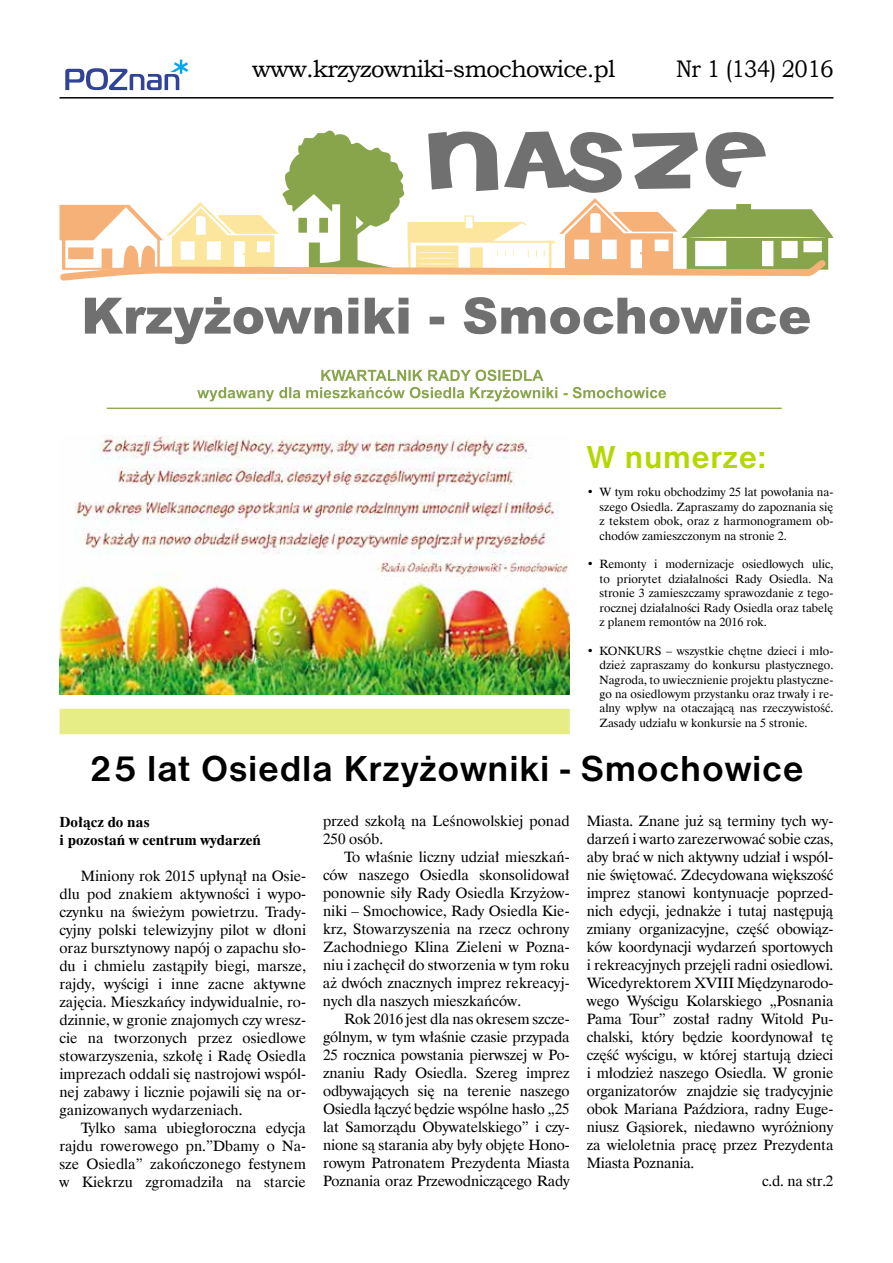
<style>
.page{position:relative;width:893px;height:1263px;background:#fff}
.page>*{position:absolute;margin:0;border:0;box-sizing:border-box;transform-origin:0 0}
.t1{font:700 37.5px "Nimbus San DCE";letter-spacing:.02em;color:#000}
.t2{font:700 33px "Nimbus San DCE";letter-spacing:.02em;color:#b3d800}
.t3{font:24px "Bookman Old Style";letter-spacing:-.03em;color:#000}
.t4{font:24px "Bookman Old Style";letter-spacing:-.03em;color:#000;scale:.9 1}
.t5{font:15px/18px "Dutch 801 EU";letter-spacing:-.01em;color:#000;text-align:justify}
.t6{font:700 15px/18px "Dutch 801 EU";color:#000}
.t7{font:12px/14.4px "Dutch 801 EU";color:#000;text-align:justify}
</style>
<div class="page">
<svg style="left:65px;top:60px;width:123px;height:30px"></svg>
<hr style="left:60px;top:97px;width:773px;height:2px;background:#000">
<svg style="left:85px;top:297px;width:725px;height:47px"></svg>
<svg style="left:197px;top:370px;width:469px;height:31px"></svg>
<svg style="left:60px;top:131px;width:773px;height:150px"></svg>
<hr style="left:107px;top:408px;width:675px;height:1px;background:#88a54b">
<img style="left:60px;top:435px;width:510px;height:260px">
<div style="left:60px;top:709px;width:510px;height:25px;background:#e6ed86"></div>
<h3 class="t3" style="left:252px;top:55px;width:364px">www.krzyzowniki-smochowice.pl</h3>
<h3 class="t4" style="left:676px;top:55px;width:176px">Nr 1 (134) 2016</h3>
<h2 class="t2" style="left:587px;top:438px;width:181px">W numerze:</h2>
<p class="t7" style="left:599px;top:485px;width:235px;text-indent:-13px">• W tym roku obchodzimy 25 lat powołania na&shy;szego Osiedla. Zapraszamy do zapoznania się z tekstem obok, oraz z harmonogramem ob&shy;chodów zamieszczonym na stronie 2.</p>
<p class="t7" style="left:599px;top:557px;width:235px;text-indent:-13px">• Remonty i modernizacje osiedlowych ulic, to priorytet działalności Rady Osiedla. Na stronie 3 zamieszczamy sprawozdanie z tego&shy;rocznej działalności Rady Osiedla oraz tabelę z planem remontów na 2016 rok.</p>
<p class="t7" style="left:599px;top:644px;width:235px;text-indent:-13px">• KONKURS – wszystkie chętne dzieci i mło&shy;dzież zapraszamy do konkursu plastycznego.<br>Nagroda, to uwiecznienie projektu plastyczne&shy;go na osiedlowym przystanku oraz trwały i re&shy;alny wpływ na otaczającą nas rzeczywistość.<br>Zasady udziału w konkursie na 5 stronie.</p>
<h1 class="t1" style="left:89px;top:747px;width:716px">25 lat Osiedla Krzyżowniki - Smochowice</h1>
<p class="t6" style="left:60px;top:813px;width:203px">Dołącz do nas<br>i pozostań w centrum wydarzeń</p>
<p class="t5" style="left:59px;top:867px;width:248px;text-indent:21px">Miniony rok 2015 upłynął na Osie&shy;dlu pod znakiem aktywności i wypo&shy;czynku na świeżym powietrzu. Trady&shy;cyjny polski telewizyjny pilot w dłoni oraz bursztynowy napój o zapachu sło&shy;du i chmielu zastąpiły biegi, marsze, rajdy, wyścigi i inne zacne aktywne zajęcia. Mieszkańcy indywidualnie, ro&shy;dzinnie, w gronie znajomych czy wresz&shy;cie na tworzonych przez osiedlowe stowarzyszenia, szkołę i Radę Osiedla imprezach oddali się nastrojowi wspól&shy;nej zabawy i licznie pojawili się na or&shy;ganizowanych wydarzeniach.</p>
<p class="t5" style="left:59px;top:1119px;width:248px;text-indent:21px">Tylko sama ubiegłoroczna edycja rajdu rowerowego pn.”Dbamy o Na&shy;sze Osiedla” zakończonego festynem w Kiekrzu zgromadziła na starcie</p>
<p class="t5" style="left:323px;top:812px;width:248px">przed szkołą na Leśnowolskiej ponad<br>250 osób.</p>
<p class="t5" style="left:323px;top:848px;width:248px;text-indent:21px">To właśnie liczny udział mieszkań&shy;ców naszego Osiedla skonsolidował ponownie siły Rady Osiedla Krzyżow&shy;niki – Smochowice, Rady Osiedla Kie&shy;krz, Stowarzyszenia na rzecz ochrony Zachodniego Klina Zieleni w Pozna&shy;niu i zachęcił do stworzenia w tym roku aż dwóch znacznych imprez rekreacyj&shy;nych dla naszych mieszkańców.</p>
<p class="t5" style="left:323px;top:1010px;width:248px;text-indent:21px">Rok 2016 jest dla nas okresem szcze&shy;gólnym, w tym właśnie czasie przypada 25 rocznica powstania pierwszej w Po&shy;znaniu Rady Osiedla. Szereg imprez odbywających się na terenie naszego Osiedla łączyć będzie wspólne hasło „25 lat Samorządu Obywatelskiego” i czy&shy;nione są starania aby były objęte Hono&shy;rowym Patronatem Prezydenta Miasta Poznania oraz Przewodniczącego Rady</p>
<p class="t5" style="left:587px;top:812px;width:248px">Miasta. Znane już są terminy tych wy-</p>
<p class="t5" style="left:587px;top:830px;width:248px">darzeń i warto zarezerwować sobie czas,</p>
<p class="t5" style="left:587px;top:848px;width:248px">aby brać w nich aktywny udział i wspól-</p>
<p class="t5" style="left:587px;top:866px;width:248px">nie świętować. Zdecydowana większość</p>
<p class="t5" style="left:587px;top:884px;width:248px">imprez stanowi kontynuacje poprzed-</p>
<p class="t5" style="left:587px;top:902px;width:248px">nich edycji, jednakże i tutaj następują</p>
<p class="t5" style="left:587px;top:920px;width:248px">zmiany organizacyjne, część obowiąz-</p>
<p class="t5" style="left:587px;top:938px;width:248px">ków koordynacji wydarzeń sportowych</p>
<p class="t5" style="left:587px;top:956px;width:248px">i rekreacyjnych przejęli radni osiedlowi.</p>
<p class="t5" style="left:587px;top:974px;width:248px">Wicedyrektorem XVIII Międzynarodo-</p>
<p class="t5" style="left:587px;top:992px;width:248px">wego Wyścigu Kolarskiego „Posnania</p>
<p class="t5" style="left:587px;top:1010px;width:248px">Pama Tour” został radny Witold Pu-</p>
<p class="t5" style="left:587px;top:1028px;width:248px">chalski, który będzie koordynował tę</p>
<p class="t5" style="left:587px;top:1046px;width:248px">część wyścigu, w której startują dzieci</p>
<p class="t5" style="left:587px;top:1064px;width:248px">i młodzież naszego Osiedla. W gronie</p>
<p class="t5" style="left:587px;top:1082px;width:248px">organizatorów znajdzie się tradycyjnie</p>
<p class="t5" style="left:587px;top:1100px;width:248px">obok Mariana Paździora, radny Euge-</p>
<p class="t5" style="left:587px;top:1118px;width:248px">niusz Gąsiorek, niedawno wyróżniony</p>
<p class="t5" style="left:587px;top:1136px;width:248px">za wieloletnia pracę przez Prezydenta</p>
<p class="t5" style="left:587px;top:1154px;width:109px">Miasta Poznania.</p>
<p class="t5" style="left:762px;top:1172px;width:73px">c.d. na str.2</p>
</div>
